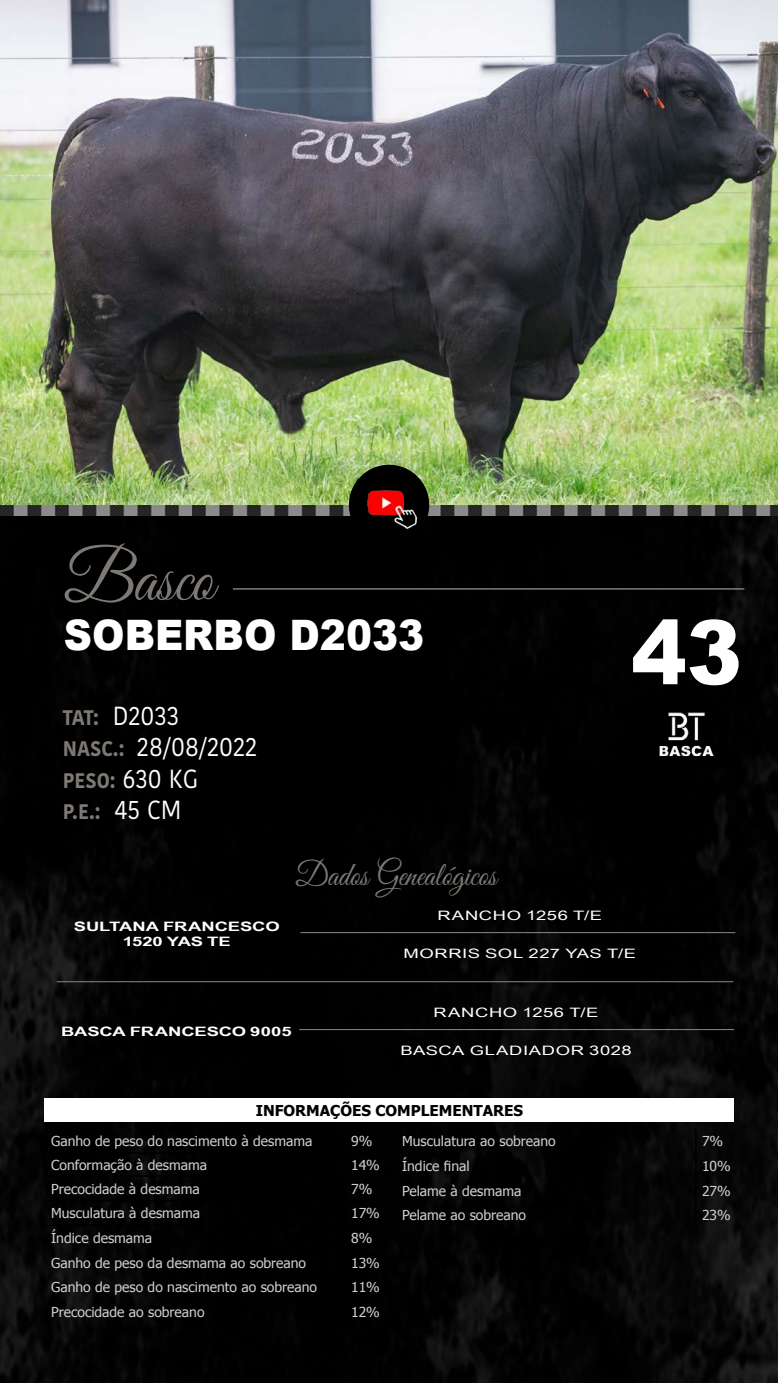
<style>
.page{position:relative;width:778px;height:1383px;background:#fff}
.page>*{position:absolute;margin:0;border:0;box-sizing:border-box;transform-origin:0 0}
.t1{font:900 89.1px "Arial";color:#fff;scale:.93 1}
.t2{font:72px "Great Vibes";color:#7e7974;scale:.93 1}
.t3{font:900 42px "Arial";color:#fff;scale:.93 1}
.t4{font:33.6px "Great Vibes";color:#7e7974;scale:.93 1}
.t5{font:26.1px/31.2px "Kohinoor Devanagari";color:#fff;scale:.93 1}
.t6{font:700 21px/31.2px "Kohinoor Devanagari";color:#7e7974;scale:.93 1}
.t7{font:700 15px "Tahoma";color:#000}
.t8{font:13.8px "Tahoma";color:#cecece}
.t9{font:12.9px "Arial Narrow";letter-spacing:.025em;color:#fff;scale:1.73 1}
.t10{font:700 12.9px/15.6px "Arial Narrow";letter-spacing:-.01em;color:#fff;text-align:center;scale:1.73 1}
.s1{font-weight:700;font-size:21px;color:#7e7974}
.s2{font-weight:400;font-size:26.1px;color:#fff}
</style>
<div class="page">
<img style="left:0;top:505px;width:777px;height:878px">
<img style="left:1px;top:505px;width:776px;height:11px">
<hr style="left:300px;top:932px;width:435px;height:1px;background:#8a8989">
<hr style="left:299px;top:1029px;width:434px;height:1px;background:#8a8989">
<img style="left:0;top:0;width:777px;height:505px">
<img style="left:638px;top:699px;width:91px;height:70px">
<svg style="left:344px;top:1128px;width:1px;height:196px"></svg>
<hr style="left:45px;top:1152px;width:300px;height:2px;background:#000">
<hr style="left:345px;top:1152px;width:44px;height:2px;background:#000">
<hr style="left:45px;top:1175px;width:300px;height:2px;background:#000">
<hr style="left:345px;top:1175px;width:44px;height:2px;background:#000">
<hr style="left:45px;top:1200px;width:300px;height:1px;background:#000">
<hr style="left:345px;top:1200px;width:44px;height:1px;background:#000">
<hr style="left:45px;top:1224px;width:300px;height:2px;background:#000">
<hr style="left:345px;top:1224px;width:44px;height:2px;background:#000">
<div style="left:45px;top:1099px;width:688px;height:23px;background:#fff"></div>
<hr style="left:233px;top:588px;width:511px;height:1px;background:#8a8989">
<hr style="left:57px;top:981px;width:676px;height:1px;background:#8a8989">
<div style="left:349px;top:465px;width:80px;height:80px;background:#000;border-radius:50%"></div>
<img style="left:349px;top:477px;width:78px;height:59px">
<hr style="left:694px;top:1128px;width:2px;height:25px;background:#000">
<hr style="left:694px;top:1153px;width:2px;height:25px;background:#000">
<hr style="left:694px;top:1178px;width:2px;height:25px;background:#000">
<hr style="left:694px;top:1203px;width:2px;height:24px;background:#000">
<h2 class="t2" style="left:64px;top:538px;width:163px">Basco</h2>
<h3 class="t3" style="left:64px;top:605px;width:388px">SOBERBO D2033</h3>
<h3 class="t5" style="left:63px;top:700px;width:211px"><span class="s1">TAT:</span> D2033<br><span class="s1">NASC.:</span> 28/08/2022</h3>
<h3 class="t6" style="left:63px;top:764px;width:147px">PESO: <span class="s2">630 KG<br></span>P.E.: <span class="s2">45 CM</span></h3>
<h3 class="t4" style="left:296px;top:856px;width:217px">Dados Genealógicos</h3>
<h1 class="t1" style="left:631px;top:588px;width:120px">43</h1>
<p class="t10" style="left:74px;top:918px;width:120px">SULTANA FRANCESCO<br>1520 YAS TE</p>
<p class="t10" style="left:61px;top:1022px;width:135px">BASCA FRANCESCO 9005</p>
<p class="t9" style="left:437px;top:906px;width:97px">RANCHO 1256 T/E</p>
<p class="t9" style="left:403px;top:944px;width:136px">MORRIS SOL 227 YAS T/E</p>
<p class="t9" style="left:433px;top:1003px;width:97px">RANCHO 1256 T/E</p>
<p class="t9" style="left:400px;top:1041px;width:135px">BASCA GLADIADOR 3028</p>
<p class="t7" style="left:255px;top:1100px;width:269px">INFORMAÇÕES COMPLEMENTARES</p>
<p class="t8" style="left:51px;top:1131px;width:263px">Ganho de peso do nascimento à desmama</p>
<p class="t8" style="left:351px;top:1131px;width:23px">9%</p>
<p class="t8" style="left:51px;top:1155px;width:157px">Conformação à desmama</p>
<p class="t8" style="left:351px;top:1155px;width:30px">14%</p>
<p class="t8" style="left:51px;top:1179px;width:150px">Precocidade à desmama</p>
<p class="t8" style="left:351px;top:1179px;width:23px">7%</p>
<p class="t8" style="left:51px;top:1204px;width:151px">Musculatura à desmama</p>
<p class="t8" style="left:351px;top:1204px;width:30px">17%</p>
<p class="t8" style="left:51px;top:1229px;width:103px">Índice desmama</p>
<p class="t8" style="left:351px;top:1229px;width:23px">8%</p>
<p class="t8" style="left:51px;top:1253px;width:256px">Ganho de peso da desmama ao sobreano</p>
<p class="t8" style="left:351px;top:1253px;width:30px">13%</p>
<p class="t8" style="left:51px;top:1278px;width:267px">Ganho de peso do nascimento ao sobreano</p>
<p class="t8" style="left:351px;top:1278px;width:30px">11%</p>
<p class="t8" style="left:51px;top:1303px;width:155px">Precocidade ao sobreano</p>
<p class="t8" style="left:351px;top:1303px;width:30px">12%</p>
<p class="t8" style="left:402px;top:1132px;width:155px">Musculatura ao sobreano</p>
<p class="t8" style="left:701px;top:1132px;width:23px">7%</p>
<p class="t8" style="left:402px;top:1157px;width:69px">Índice final</p>
<p class="t8" style="left:701px;top:1157px;width:30px">10%</p>
<p class="t8" style="left:402px;top:1181px;width:121px">Pelame à desmama</p>
<p class="t8" style="left:701px;top:1181px;width:30px">27%</p>
<p class="t8" style="left:402px;top:1206px;width:126px">Pelame ao sobreano</p>
<p class="t8" style="left:701px;top:1206px;width:30px">23%</p>
</div>
